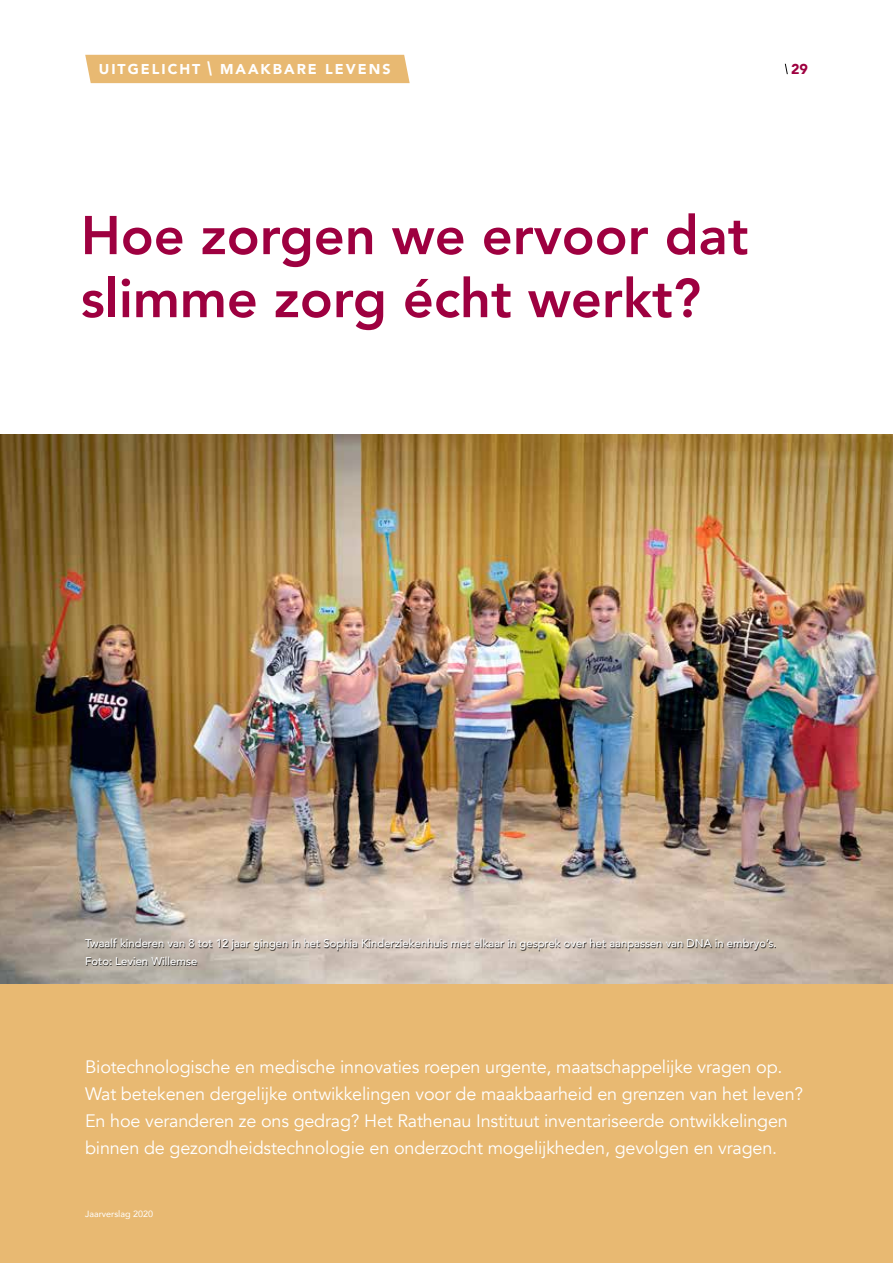
<style>
.page{position:relative;width:893px;height:1263px;background:#fff}
.page>*{position:absolute;margin:0;border:0;box-sizing:border-box;transform-origin:0 0}
.t1{font:800 54px/63px "Avenir";color:#9e0040}
.t2{font:18px/27px "Avenir";letter-spacing:-.01em;color:#fff}
.t3{font:900 14.25px "Avenir";letter-spacing:.14em;color:#fff}
.t4{font:900 14.25px "Avenir";color:#9e0040}
.t5{font:500 11.25px/18px "Avenir";color:#fff}
.t6{font:9px "Avenir";color:#fff}
</style>
<div class="page">
<div style="left:0;top:731px;width:893px;height:531px;background:#e8b972"></div>
<img style="left:0;top:434px;width:893px;height:549px">
<div style="left:86px;top:939px;width:690px;height:27px;background:#000;opacity:.75"></div>
<div style="left:85px;top:55px;width:325px;height:28px;background:#e8b972"></div>
<svg style="left:784px;top:63px;width:4px;height:12px"></svg>
<p class="t3" style="left:99px;top:57px;width:293px">UITGELICHT <sup>|</sup> MAAKBARE LEVENS</p>
<p class="t4" style="left:791px;top:57px;width:18px">29</p>
<h1 class="t1" style="left:81px;top:204px;width:669px">Hoe zorgen we ervoor dat slimme zorg écht werkt?</h1>
<p class="t5" style="left:85px;top:934px;width:693px">Twaalf kinderen van 8 tot 12 jaar gingen in het Sophia Kinderziekenhuis met elkaar in gesprek over het aanpassen van DNA in embryo’s.<br>Foto: Levien Willemse</p>
<p class="t2" style="left:85px;top:1054px;width:720px">Biotechnologische en medische innovaties roepen urgente, maatschappelijke vragen op.<br>Wat betekenen dergelijke ontwikkelingen voor de maakbaarheid en grenzen van het leven?<br>En hoe veranderen ze ons gedrag? Het Rathenau Instituut inventariseerde ontwikkelingen binnen de gezondheidstechnologie en onderzocht mogelijkheden, gevolgen en vragen.</p>
<p class="t6" style="left:85px;top:1207px;width:70px">Jaarverslag 2020</p>
</div>
